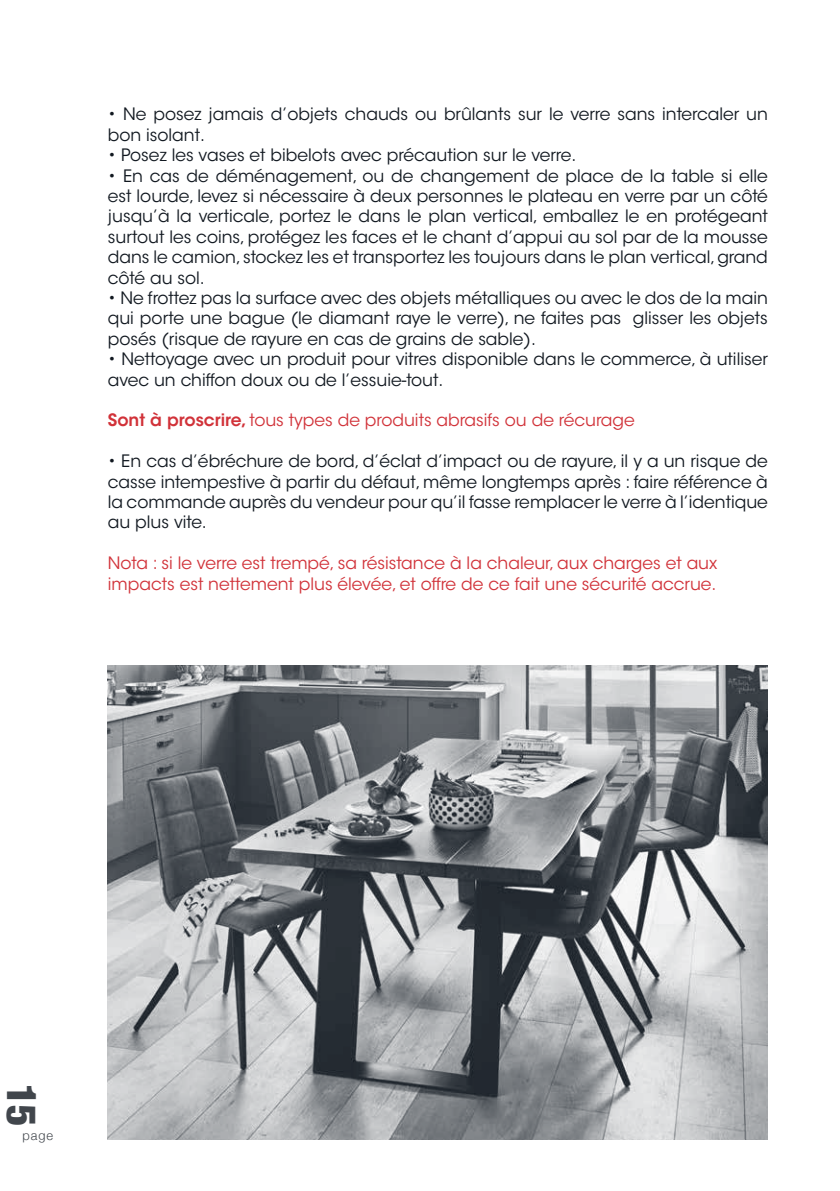
<style>
.page{position:relative;width:840px;height:1191px;background:#fff}
.page>*{position:absolute;margin:0;border:0;box-sizing:border-box;transform-origin:0 0}
.t1{font:900 condensed 41px "Helvetica Neue";color:#41464c}
.t2{font:17px/20.4px "ITC Avant Garde Std";color:#111820;text-align:justify}
.t3{font:17px/20.4px "ITC Avant Garde Std";color:#d13239}
.t4{font:300 12.8px "Helvetica Neue";color:#41464c}
.s1{font-weight:600}
</style>
<div class="page">
<img style="left:108px;top:665px;width:659px;height:475px">
<p class="t2" style="left:108px;top:104px;width:661px">• Ne posez jamais d’objets chauds ou brûlants sur le verre sans intercaler un bon isolant.</p>
<p class="t2" style="left:108px;top:145px;width:469px">• Posez les vases et bibelots avec précaution sur le verre.</p>
<p class="t2" style="left:108px;top:165px;width:661px">• En cas de déménagement, ou de changement de place de la table si elle est lourde, levez si nécessaire à deux personnes le plateau en verre par un côté jusqu’à la verticale, portez le dans le plan vertical, emballez le en protégeant surtout les coins, protégez les faces et le chant d’appui au sol par de la mousse dans le camion, stockez les et transportez les toujours dans le plan vertical, grand côté au sol.</p>
<p class="t2" style="left:108px;top:288px;width:661px">• Ne frottez pas la surface avec des objets métalliques ou avec le dos de la main qui porte une bague (le diamant raye le verre), ne faites pas glisser les objets posés (risque de rayure en cas de grains de sable).</p>
<p class="t2" style="left:108px;top:349px;width:661px">• Nettoyage avec un produit pour vitres disponible dans le commerce, à utiliser avec un chiffon doux ou de l’essuie-tout.</p>
<p class="t3" style="left:108px;top:410px;width:528px"><span class="s1">Sont à proscrire,</span> tous types de produits abrasifs ou de récurage</p>
<p class="t2" style="left:108px;top:451px;width:661px">• En cas d’ébréchure de bord, d’éclat d’impact ou de rayure, il y a un risque de casse intempestive à partir du défaut, même longtemps après : faire référence à la commande auprès du vendeur pour qu’il fasse remplacer le verre à l’identique au plus vite.</p>
<p class="t3" style="left:108px;top:553px;width:610px">Nota : si le verre est trempé, sa résistance à la chaleur, aux charges et aux impacts est nettement plus élevée, et offre de ce fait une sécurité accrue.</p>
<h1 class="t1" style="left:55px;top:1083px;width:44px;rotate:90deg">15</h1>
<p class="t4" style="left:22px;top:1125px;width:32px">page</p>
</div>
